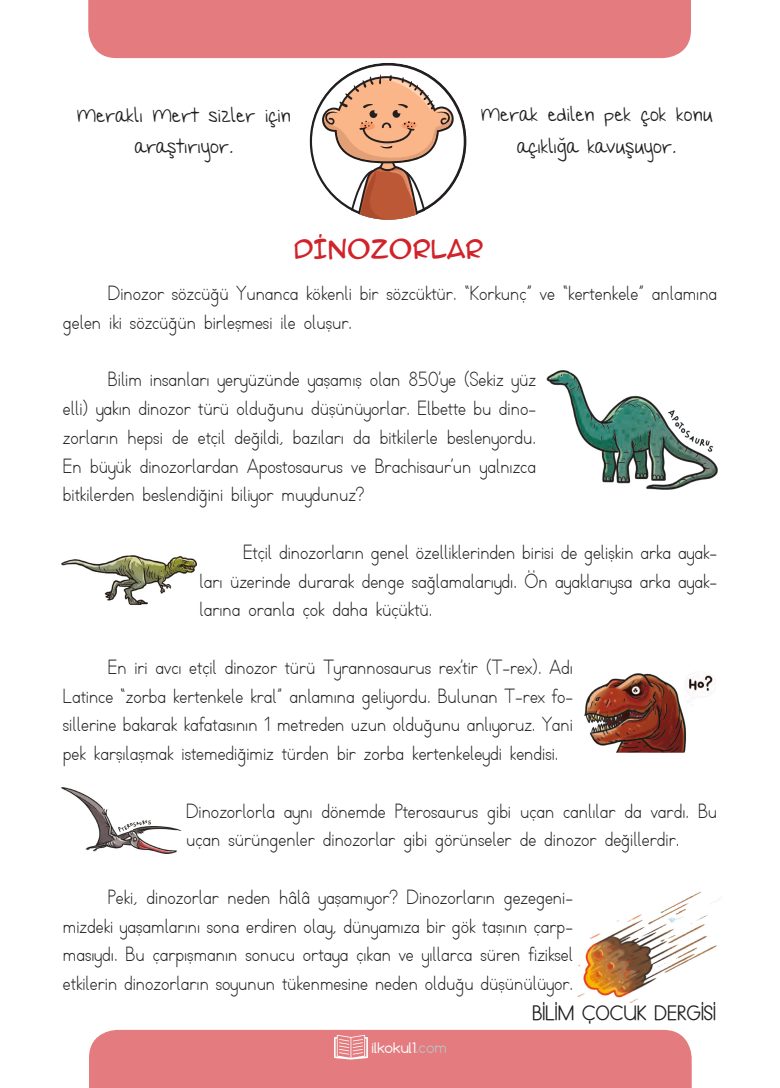
<style>
.page{position:relative;width:780px;height:1088px;background:#fff}
.page>*{position:absolute;margin:0;border:0;box-sizing:border-box;transform-origin:0 0}
.ÜST_BAŞLIK{font:23.75px "Karikatura";color:#d1232a}
.t1{font:20px/28.8px "TTKB Dik Temel Abece";color:#231f20;text-align:justify}
.t2{font:20px/31.2px "My Handsare Holding You";color:#231f20;text-align:center}
.t3{font:700 20px "TTKB Dik Temel Abece";color:#231f20}
.t4{font:13.75px "Comfortaa";color:#fff}
.s1{color:#bcbdc0}
</style>
<div class="page">
<div style="left:89px;top:1030px;width:602px;height:58px;background:#e37b7f"></div>
<div style="left:88px;top:0;width:603px;height:58px;background:#e37b7f"></div>
<svg style="left:334px;top:1035px;width:34px;height:24px"></svg>
<svg style="left:310px;top:63px;width:156px;height:157px"></svg>
<img style="left:546px;top:370px;width:171px;height:119px">
<img style="left:61px;top:556px;width:136px;height:48px">
<img style="left:584px;top:672px;width:129px;height:81px">
<img style="left:61px;top:788px;width:121px;height:65px">
<img style="left:577px;top:891px;width:144px;height:111px">
<p class="t2" style="left:77px;top:99px;width:215px">Meraklı Mert sizler için araştırıyor.</p>
<p class="t2" style="left:481px;top:99px;width:233px">Merak edilen pek çok konu</p>
<p class="t2" style="left:517px;top:130px;width:160px">açıklığa kavuşuyor.</p>
<p class="ÜST_BAŞLIK" style="left:293px;top:233px;width:191px">DİNOZORLAR</p>
<p class="t1" style="left:63px;top:279px;width:655px;text-indent:45px">Dinozor sözcüğü Yunanca kökenli bir sözcüktür. “Korkunç” ve “kertenkele” anlamına gelen iki sözcüğün birleşmesi ile oluşur.</p>
<p class="t1" style="left:63px;top:365px;width:474px;text-indent:45px">Bilim insanları yeryüzünde yaşamış olan 850’ye (Sekiz yüz elli) yakın dinozor türü olduğunu düşünüyorlar. Elbette bu dino&shy;zorların hepsi de etçil değildi, bazıları da bitkilerle beslenyordu.<br>En büyük dinozorlardan Apostosaurus ve Brachisaur’un yalnızca bitkilerden beslendiğini biliyor muydunuz?</p>
<p class="t1" style="left:199px;top:538px;width:519px;text-indent:44px">Etçil dinozorların genel özelliklerinden birisi de gelişkin arka ayak&shy;ları üzerinde durarak denge sağlamalarıydı. Ön ayaklarıysa arka ayak&shy;larına oranla çok daha küçüktü.</p>
<p class="t1" style="left:63px;top:653px;width:511px;text-indent:45px">En iri avcı etçil dinozor türü Tyrannosaurus rex’tir (T-rex). Adı Latince “zorba kertenkele kral” anlamına geliyordu. Bulunan T-rex fo&shy;sillerine bakarak kafatasının 1 metreden uzun olduğunu anlıyoruz. Yani pek karşılaşmak istemediğimiz türden bir zorba kertenkeleydi kendisi.</p>
<p class="t1" style="left:186px;top:797px;width:532px">Dinozorlorla aynı dönemde Pterosaurus gibi uçan canlılar da vardı. Bu uçan sürüngenler dinozorlar gibi görünseler de dinozor değillerdir.</p>
<p class="t1" style="left:63px;top:883px;width:511px;text-indent:45px">Peki, dinozorlar neden hâlâ yaşamıyor? Dinozorların gezegeni&shy;mizdeki yaşamlarını sona erdiren olay, dünyamıza bir gök taşının çarp&shy;masıydı. Bu çarpışmanın sonucu ortaya çıkan ve yıllarca süren fiziksel etkilerin dinozorların soyunun tükenmesine neden olduğu düşünülüyor.</p>
<p class="t3" style="left:532px;top:1001px;width:185px">BILIM ÇOCUK DERGISI</p>
<p class="t4" style="left:371px;top:1039px;width:77px">ilkokul1<span class="s1">.com</span></p>
</div>
